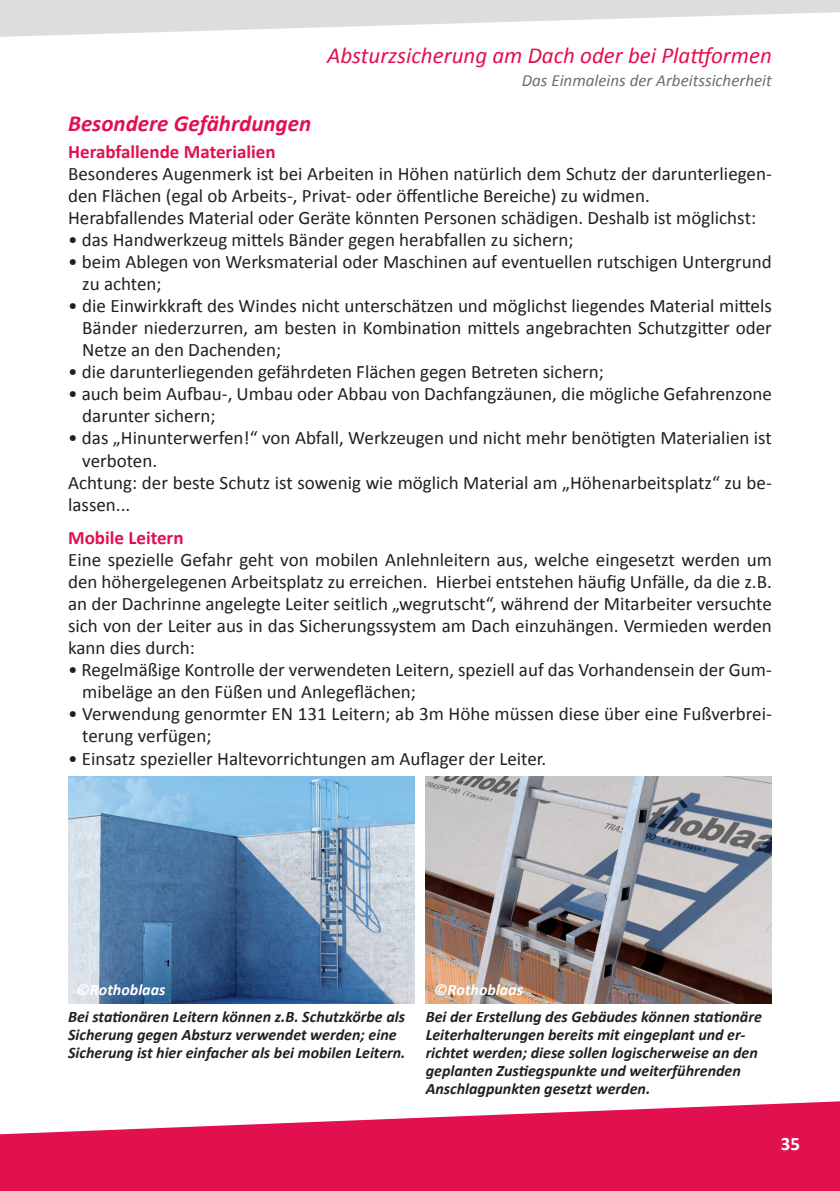
<style>
.page{position:relative;width:840px;height:1191px;background:#fff}
.page>*{position:absolute;margin:0;border:0;box-sizing:border-box;transform-origin:0 0}
.t1{font:italic 23px "Calibri";color:#e2104f}
.t2{font:italic 700 23px "Calibri";color:#e2104f}
.t3{font:19px/22px "Calibri";color:#231f20}
.t4{font:700 19px "Calibri";color:#e2104f}
.t5{font:700 19px "Calibri";color:#fff}
.t6{font:italic 17px "Calibri";color:#6c6d70}
.t7{font:italic 700 16px/18px "Calibri";color:#231f20}
.t8{font:italic 700 16px "Calibri";color:#fff}
</style>
<div class="page">
<svg style="left:0;top:1101px;width:839px;height:90px;fill:#e2104f"></svg>
<svg style="left:0;top:0;width:839px;height:37px;fill:#dcdddf"></svg>
<img style="left:68px;top:777px;width:346px;height:226px">
<img style="left:425px;top:777px;width:346px;height:226px">
<p class="t1" style="left:327px;top:41px;width:446px">Absturzsicherung am Dach oder bei Plattformen</p>
<p class="t6" style="left:521px;top:70px;width:251px">Das Einmaleins der Arbeitssicherheit</p>
<p class="t2" style="left:68px;top:109px;width:244px">Besondere Gefährdungen</p>
<p class="t4" style="left:68px;top:140px;width:209px">Herabfallende Materialien</p>
<p class="t3" style="left:68px;top:162px;width:704px">Besonderes Augenmerk ist bei Arbeiten in Höhen natürlich dem Schutz der darunterliegen&shy;den Flächen (egal ob Arbeits-, Privat- oder öffentliche Bereiche) zu widmen.<br>Herabfallendes Material oder Geräte könnten Personen schädigen. Deshalb ist möglichst:</p>
<p class="t3" style="left:68px;top:228px;width:507px">• das Handwerkzeug mittels Bänder gegen herabfallen zu sichern;</p>
<p class="t3" style="left:82px;top:250px;width:690px;text-indent:-14px">• beim Ablegen von Werksmaterial oder Maschinen auf eventuellen rutschigen Untergrund zu achten;</p>
<p class="t3" style="left:82px;top:294px;width:690px;text-align:justify;text-indent:-14px">• die Einwirkkraft des Windes nicht unterschätzen und möglichst liegendes Material mittels Bänder niederzurren, am besten in Kombination mittels angebrachten Schutzgitter oder Netze an den Dachenden;</p>
<p class="t3" style="left:68px;top:360px;width:537px">• die darunterliegenden gefährdeten Flächen gegen Betreten sichern;</p>
<p class="t3" style="left:82px;top:382px;width:690px;text-indent:-14px">• auch beim Aufbau-, Umbau oder Abbau von Dachfangzäunen, die mögliche Gefahrenzone darunter sichern;</p>
<p class="t3" style="left:68px;top:426px;width:704px">• das „Hinunterwerfen!“ von Abfall, Werkzeugen und nicht mehr benötigten Materialien ist</p>
<p class="t3" style="left:82px;top:448px;width:76px">verboten.</p>
<p class="t3" style="left:68px;top:470px;width:704px">Achtung: der beste Schutz ist sowenig wie möglich Material am „Höhenarbeitsplatz“ zu be-</p>
<p class="t3" style="left:68px;top:492px;width:64px">lassen...</p>
<p class="t4" style="left:68px;top:526px;width:117px">Mobile Leitern</p>
<p class="t3" style="left:68px;top:547px;width:704px;text-align:justify">Eine spezielle Gefahr geht von mobilen Anlehnleitern aus, welche eingesetzt werden um den höhergelegenen Arbeitsplatz zu erreichen. Hierbei entstehen häufig Unfälle, da die z.B. an der Dachrinne angelegte Leiter seitlich „wegrutscht“, während der Mitarbeiter versuchte sich von der Leiter aus in das Sicherungssystem am Dach einzuhängen. Vermieden werden kann dies durch:</p>
<p class="t3" style="left:82px;top:657px;width:690px;text-indent:-14px">• Regelmäßige Kontrolle der verwendeten Leitern, speziell auf das Vorhandensein der Gum&shy;mibeläge an den Füßen und Anlegeflächen;</p>
<p class="t3" style="left:82px;top:701px;width:690px;text-indent:-14px">• Verwendung genormter EN 131 Leitern; ab 3m Höhe müssen diese über eine Fußverbrei&shy;terung verfügen;</p>
<p class="t3" style="left:68px;top:746px;width:479px">• Einsatz spezieller Haltevorrichtungen am Auflager der Leiter.</p>
<p class="t8" style="left:77px;top:979px;width:90px">©Rothoblaas</p>
<p class="t8" style="left:434px;top:979px;width:90px">©Rothoblaas</p>
<p class="t7" style="left:68px;top:1006px;width:339px">Bei stationären Leitern können z.B. Schutzkörbe als<br>Sicherung gegen Absturz verwendet werden; eine<br>Sicherung ist hier einfacher als bei mobilen Leitern.</p>
<p class="t7" style="left:425px;top:1006px;width:337px">Bei der Erstellung des Gebäudes können stationäre Leiterhalterungen bereits mit eingeplant und er&shy;richtet werden; diese sollen logischerweise an den geplanten Zustiegspunkte und weiterführenden Anschlagpunkten gesetzt werden.</p>
<p class="t5" style="left:780px;top:1131px;width:21px">35</p>
</div>
